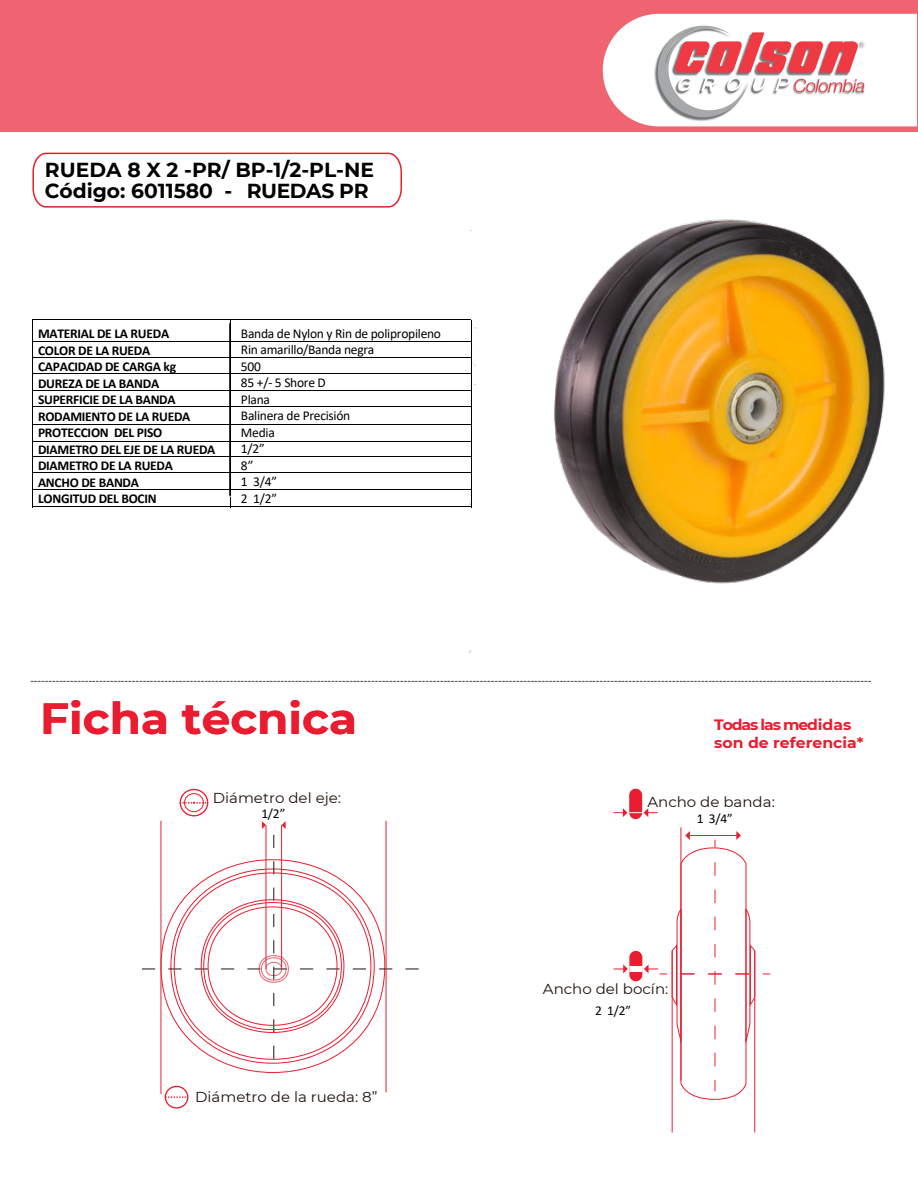
<style>
.page{position:relative;width:918px;height:1188px;background:#fff}
.page>*{position:absolute;margin:0;border:0;box-sizing:border-box;transform-origin:0 0}
.t1{font:700 43.5px "Montserrat";color:#ea1c2f;scale:1.04 1}
.t2{font:700 20.25px/20.7px "Montserrat";color:#000}
.t3{font:700 20.25px "Montserrat";letter-spacing:-.02em;color:#000}
.t4{font:700 15px/18px "Montserrat";color:#ea1c2f;scale:1.04 1}
.t5{font:14.4px "Montserrat";color:#1e120d;scale:1.04 1}
.t6{font:700 13.5px/16.5px "Calibri";letter-spacing:-.02em;color:#000}
.t7{font:13.5px/16.5px "Calibri";letter-spacing:-.02em;color:#000}
.t8{font:700 9px "Montserrat";color:#5e5858;scale:1.04 1}
</style>
<div class="page">
<div style="left:0;top:0;width:918px;height:132px;background:#f06370"></div>
<svg style="left:603px;top:14px;width:314px;height:112px;background:#f2d5d7"></svg>
<svg style="left:32px;top:152px;width:370px;height:56px"></svg>
<hr style="left:681px;top:827px;width:1px;height:254px;background:#ea1c2f">
<hr style="left:266px;top:825px;width:1px;height:144px;background:#ea1c2f">
<hr style="left:281px;top:825px;width:1px;height:143px;background:#ea1c2f">
<hr style="left:672px;top:951px;width:1px;height:182px;background:#e52332">
<hr style="left:161px;top:821px;width:1px;height:273px;background:#e52332">
<hr style="left:386px;top:821px;width:1px;height:271px;background:#ea1c2f">
<div style="left:184px;top:793px;width:20px;height:19px;border:1px solid #ea1c2f;border-radius:50%"></div>
<div style="left:180px;top:789px;width:28px;height:27px;border:1px solid #ea1c2f;border-radius:50%"></div>
<svg style="left:180px;top:802px;width:28px;height:2px"></svg>
<svg style="left:142px;top:835px;width:277px;height:231px"></svg>
<svg style="left:282px;top:821px;width:4px;height:8px"></svg>
<svg style="left:262px;top:821px;width:4px;height:8px"></svg>
<div style="left:629px;top:789px;width:13px;height:30px;background:#ea1c2f;border-radius:6px"></div>
<svg style="left:613px;top:808px;width:45px;height:9px"></svg>
<svg style="left:614px;top:965px;width:14px;height:8px"></svg>
<div style="left:629px;top:951px;width:13px;height:30px;background:#ea1c2f;border-radius:6px"></div>
<div style="left:630px;top:966px;width:12px;height:6px;background:#fff"></div>
<hr style="left:754px;top:950px;width:1px;height:183px;background:#ea1c2f">
<svg style="left:644px;top:831px;width:112px;height:269px"></svg>
<div style="left:165px;top:1086px;width:23px;height:23px;border:1px solid #ea1c2f;border-radius:50%"></div>
<svg style="left:165px;top:1096px;width:23px;height:2px"></svg>
<hr style="left:33px;top:319px;width:438px;height:1px;background:#000">
<hr style="left:33px;top:341px;width:438px;height:1px;background:#000">
<hr style="left:33px;top:357px;width:438px;height:1px;background:#000">
<hr style="left:33px;top:373px;width:438px;height:1px;background:#000">
<hr style="left:33px;top:390px;width:438px;height:1px;background:#000">
<hr style="left:33px;top:406px;width:438px;height:1px;background:#000">
<hr style="left:33px;top:441px;width:438px;height:1px;background:#000">
<hr style="left:33px;top:424px;width:438px;height:1px;background:#000">
<hr style="left:33px;top:456px;width:438px;height:1px;background:#000">
<hr style="left:33px;top:472px;width:438px;height:1px;background:#000">
<hr style="left:33px;top:507px;width:438px;height:1px;background:#000">
<hr style="left:33px;top:489px;width:438px;height:1px;background:#000">
<hr style="left:471px;top:320px;width:1px;height:188px;background:#000">
<hr style="left:229px;top:324px;width:1px;height:172px;background:#000">
<hr style="left:230px;top:319px;width:1px;height:189px;background:#000">
<hr style="left:32px;top:320px;width:1px;height:188px;background:#000">
<img style="left:554px;top:219px;width:331px;height:365px">
<h2 class="t2" style="left:45px;top:159px;width:331px">RUEDA 8 X 2 -PR/ BP-1/2-PL-NE<br>Código: 6011580 -</h2>
<h2 class="t3" style="left:247px;top:176px;width:123px">RUEDAS PR</h2>
<h3 class="t6" style="left:38px;top:325px;width:179px">MATERIAL DE LA RUEDA<br>COLOR DE LA RUEDA<br>CAPACIDAD DE CARGA kg<br>DUREZA DE LA BANDA<br>SUPERFICIE DE LA BANDA<br>RODAMIENTO DE LA RUEDA<br>PROTECCION DEL PISO<br>DIAMETRO DEL EJE DE LA RUEDA<br>DIAMETRO DE LA RUEDA<br>ANCHO DE BANDA<br>LONGITUD DEL BOCIN</h3>
<h3 class="t7" style="left:241px;top:325px;width:202px">Banda de Nylon y Rin de polipropileno<br>Rin amarillo/Banda negra<br>500<br>85 +/- 5 Shore D<br>Plana<br>Balinera de Precisión<br>Media<br>1/2”<br>8”<br>1 3/4”<br>2 1/2”</h3>
<p class="t8" style="left:30px;top:674px;width:810px">----------------------------------------------------------------------------------------------------------------------------------------------------------------------------------------------------------------------------------------</p>
<h1 class="t1" style="left:40px;top:687px;width:306px">Ficha técnica</h1>
<h3 class="t4" style="left:714px;top:715px;width:145px">Todas las medidas son de referencia*</h3>
<h3 class="t5" style="left:213px;top:788px;width:125px">Diámetro del eje:</h3>
<h3 class="t7" style="left:261px;top:805px;width:26px">1/2”</h3>
<h3 class="t5" style="left:195px;top:1087px;width:177px">Diámetro de la rueda: 8”</h3>
<h3 class="t5" style="left:647px;top:792px;width:124px">Ancho de banda:</h3>
<h3 class="t7" style="left:697px;top:810px;width:38px">1 3/4”</h3>
<h3 class="t5" style="left:543px;top:979px;width:122px">Ancho del bocín:</h3>
<h3 class="t7" style="left:595px;top:1002px;width:38px">2 1/2”</h3>
</div>
